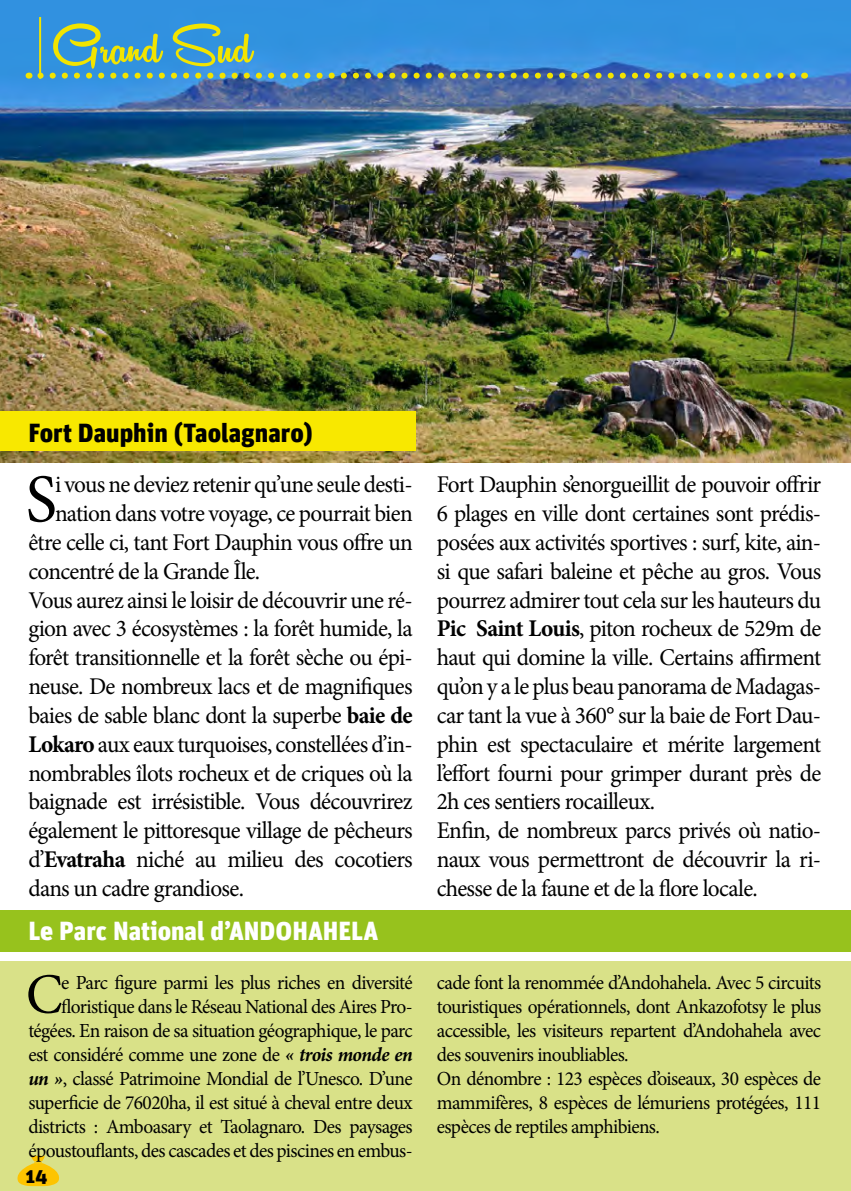
<style>
.page{position:relative;width:851px;height:1191px;background:#fff}
.page>*{position:absolute;margin:0;border:0;box-sizing:border-box;transform-origin:0 0}
.t1{font:68.4px "Minion Pro";color:#000}
.t2{font:60px "Remachine Script Personal Use Only";color:#f2e400}
.t3{font:57px "Minion Pro";color:#000}
.t4{font:900 26px "Unit";color:#fff}
.t5{font:900 26px "Unit";color:#000}
.t6{font:24px/28.8px "Minion Pro";letter-spacing:-.03em;color:#000}
.t7{font:20px/24px "Minion Pro";letter-spacing:-.03em;color:#000;text-align:right}
.t8{font:900 20px "Unit";color:#000}
.s1{font-weight:700}
.s2{font-weight:700;font-style:italic}
</style>
<div class="page">
<div style="left:0;top:961px;width:850px;height:230px;background:#d9e188"></div>
<img style="left:0;top:0;width:850px;height:462px">
<hr style="left:39px;top:17px;width:2px;height:62px;background:#f2e400">
<img style="left:40px;top:73px;width:757px;height:6px">
<svg style="left:17px;top:1155px;width:42px;height:31px"></svg>
<div style="left:0;top:411px;width:415px;height:40px;background:#f8e800"></div>
<div style="left:0;top:910px;width:850px;height:41px;background:#97c21d"></div>
<hr style="left:850px;top:96px;width:1px;height:40px;background:#f39600">
<h2 class="t2" style="left:53px;top:12px;width:200px">Grand Sud</h2>
<p class="t5" style="left:28px;top:416px;width:286px">Fort Dauphin (Taolagnaro)</p>
<h1 class="t1" style="left:26px;top:453px;width:33px">S</h1>
<p class="t6" style="left:55px;top:470px;width:359px">i vous ne deviez retenir qu’une seule desti-</p>
<p class="t6" style="left:55px;top:499px;width:359px">nation dans votre voyage, ce pourrait bien</p>
<p class="t6" style="left:28px;top:528px;width:386px">être celle ci, tant Fort Dauphin vous offre un</p>
<p class="t6" style="left:28px;top:557px;width:233px">concentré de la Grande Île.</p>
<p class="t6" style="left:28px;top:586px;width:386px">Vous aurez ainsi le loisir de découvrir une ré-</p>
<p class="t6" style="left:28px;top:614px;width:386px">gion avec 3 écosystèmes : la forêt humide, la</p>
<p class="t6" style="left:28px;top:643px;width:386px">forêt transitionnelle et la forêt sèche ou épi-</p>
<p class="t6" style="left:28px;top:672px;width:386px">neuse. De nombreux lacs et de magnifiques</p>
<p class="t6" style="left:28px;top:701px;width:386px">baies de sable blanc dont la superbe <span class="s1">baie de</span></p>
<p class="t6" style="left:28px;top:730px;width:386px"><span class="s1">Lokaro</span> aux eaux turquoises, constellées d’in-</p>
<p class="t6" style="left:28px;top:758px;width:386px">nombrables îlots rocheux et de criques où la</p>
<p class="t6" style="left:28px;top:787px;width:386px">baignade est irrésistible. Vous découvrirez</p>
<p class="t6" style="left:28px;top:816px;width:386px">également le pittoresque village de pêcheurs</p>
<p class="t6" style="left:28px;top:845px;width:386px">d’<span class="s1">Evatraha</span> niché au milieu des cocotiers</p>
<p class="t6" style="left:28px;top:874px;width:217px">dans un cadre grandiose.</p>
<p class="t6" style="left:436px;top:470px;width:386px">Fort Dauphin s’enorgueillit de pouvoir offrir 6 plages en ville dont certaines sont prédis&shy;posées aux activités sportives : surf, kite, ain&shy;si que safari baleine et pêche au gros. Vous pourrez admirer tout cela sur les hauteurs du <span class="s1">Pic Saint Louis</span>, piton rocheux de 529m de haut qui domine la ville. Certains affirment qu’on y a le plus beau panorama de Madagas&shy;car tant la vue à 360° sur la baie de Fort Dau&shy;phin est spectaculaire et mérite largement l’effort fourni pour grimper durant près de 2h ces sentiers rocailleux.<br>Enfin, de nombreux parcs privés où natio&shy;naux vous permettront de découvrir la ri&shy;chesse de la faune et de la flore locale.</p>
<p class="t4" style="left:28px;top:915px;width:351px">Le Parc National d’ANDOHAHELA</p>
<h3 class="t3" style="left:26px;top:956px;width:38px">C</h3>
<p class="t7" style="left:28px;top:970px;width:386px">e Parc figure parmi les plus riches en diversité floristique dans le Réseau National des Aires Pro&shy;tégées. En raison de sa situation géographique, le parc est considéré comme une zone de <span class="s2">« trois monde en un »</span>, classé Patrimoine Mondial de l’Unesco. D’une superficie de 76020ha, il est situé à cheval entre deux districts : Amboasary et Taolagnaro. Des paysages époustouflants, des cascades et des piscines en embus-</p>
<p class="t7" style="left:436px;top:970px;width:386px;text-align:left">cade font la renommée d’Andohahela. Avec 5 circuits touristiques opérationnels, dont Ankazofotsy le plus accessible, les visiteurs repartent d’Andohahela avec des souvenirs inoubliables.<br>On dénombre : 123 espèces d’oiseaux, 30 espèces de mammifères, 8 espèces de lémuriens protégées, 111 espèces de reptiles amphibiens.</p>
<p class="t8" style="left:26px;top:1163px;width:24px">14</p>
</div>
